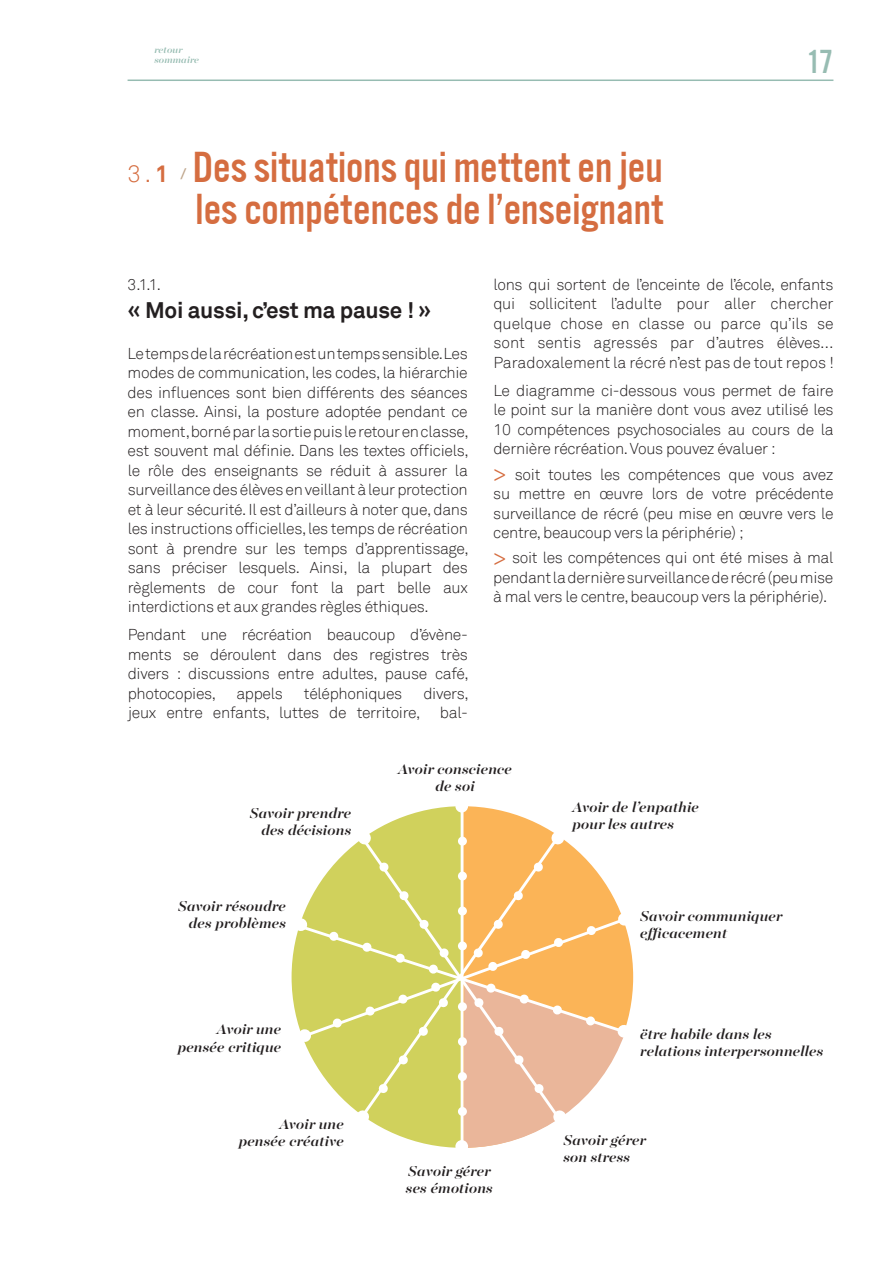
<style>
.page{position:relative;width:893px;height:1263px;background:#fff}
.page>*{position:absolute;margin:0;border:0;box-sizing:border-box;transform-origin:0 0}
.t1{font:45px/42px "Alternate Becker 3";color:#d56d40}
.t2{font:34.5px "Alternate Becker 3";color:#97bcb2}
.t3{font:300 24px "Akkurat";color:#d56d40}
.t4{font:700 22.5px "Akkurat";letter-spacing:-.01em;color:#231f20}
.t5{font:italic 500 15.9px/17.2px "Majesti Banner";color:#231f20}
.t6{font:300 15.75px/19.5px "Akkurat";letter-spacing:-.02em;color:#231f20;text-align:justify}
.t7{font:italic 500 10.5px/10.5px "Majesti Banner";color:#97bcb2}
.s1{font-weight:700}
.s2{font-weight:700;font-size:15px;color:#bfa68c}
.s3{font-family:"Myriad Pro";font-weight:400;font-size:22.5px;color:#d56d40}
</style>
<div class="page">
<hr style="left:128px;top:80px;width:705px;height:1px;background:#97bcb2">
<svg style="left:305px;top:806px;width:156px;height:342px"></svg>
<svg style="left:463px;top:806px;width:155px;height:100px"></svg>
<svg style="left:346px;top:814px;width:229px;height:324px;background:#e1cd6c"></svg>
<svg style="left:291px;top:906px;width:343px;height:137px;background:#e1cb68"></svg>
<div style="left:455px;top:800px;width:13px;height:12px;background:#fff;border-radius:50%"></div>
<div style="left:458px;top:837px;width:9px;height:9px;background:#fff;border-radius:50%"></div>
<div style="left:458px;top:871px;width:9px;height:9px;background:#fff;border-radius:50%"></div>
<div style="left:458px;top:906px;width:9px;height:9px;background:#fff;border-radius:50%"></div>
<div style="left:458px;top:941px;width:9px;height:9px;background:#fff;border-radius:50%"></div>
<div style="left:455px;top:1140px;width:13px;height:13px;background:#fff;border-radius:50%"></div>
<div style="left:458px;top:1107px;width:9px;height:9px;background:#fff;border-radius:50%"></div>
<div style="left:458px;top:1072px;width:9px;height:9px;background:#fff;border-radius:50%"></div>
<div style="left:458px;top:1037px;width:9px;height:9px;background:#fff;border-radius:50%"></div>
<div style="left:458px;top:1002px;width:9px;height:9px;background:#fff;border-radius:50%"></div>
<svg style="left:551px;top:831px;width:14px;height:14px"></svg>
<svg style="left:533px;top:862px;width:10px;height:10px"></svg>
<svg style="left:513px;top:890px;width:10px;height:11px"></svg>
<svg style="left:493px;top:919px;width:10px;height:10px"></svg>
<svg style="left:355px;top:1109px;width:15px;height:15px"></svg>
<svg style="left:378px;top:1083px;width:10px;height:11px"></svg>
<svg style="left:398px;top:1055px;width:10px;height:10px"></svg>
<svg style="left:418px;top:1026px;width:10px;height:10px"></svg>
<svg style="left:357px;top:831px;width:15px;height:14px"></svg>
<svg style="left:379px;top:862px;width:10px;height:10px"></svg>
<svg style="left:399px;top:890px;width:10px;height:11px"></svg>
<svg style="left:419px;top:919px;width:10px;height:10px"></svg>
<svg style="left:439px;top:948px;width:10px;height:10px"></svg>
<svg style="left:294px;top:917px;width:14px;height:15px"></svg>
<svg style="left:329px;top:931px;width:10px;height:10px"></svg>
<svg style="left:362px;top:942px;width:10px;height:10px"></svg>
<svg style="left:395px;top:953px;width:10px;height:10px"></svg>
<svg style="left:428px;top:964px;width:10px;height:10px"></svg>
<svg style="left:463px;top:977px;width:168px;height:171px"></svg>
<svg style="left:298px;top:1028px;width:14px;height:15px"></svg>
<svg style="left:332px;top:1018px;width:10px;height:10px"></svg>
<svg style="left:365px;top:1006px;width:10px;height:10px"></svg>
<svg style="left:398px;top:994px;width:10px;height:10px"></svg>
<svg style="left:431px;top:982px;width:17px;height:26px"></svg>
<svg style="left:617px;top:912px;width:14px;height:14px"></svg>
<svg style="left:586px;top:925px;width:10px;height:11px"></svg>
<svg style="left:553px;top:937px;width:11px;height:10px"></svg>
<svg style="left:521px;top:949px;width:10px;height:10px"></svg>
<svg style="left:473px;top:948px;width:25px;height:23px"></svg>
<p class="t7" style="left:154px;top:45px;width:46px">retour sommaire</p>
<h3 class="t3" style="left:128px;top:159px;width:60px">3.<span class="s1">1</span> <span class="s2">/</span></h3>
<h1 class="t1" style="left:193px;top:147px;width:472px">Des situations qui mettent en jeu les compétences de l’enseignant</h1>
<h2 class="t2" style="left:807px;top:44px;width:28px">17</h2>
<p class="t6" style="left:128px;top:275px;width:35px">3.1.1.</p>
<h3 class="t4" style="left:128px;top:296px;width:305px">« Moi aussi, c’est ma pause ! »</h3>
<p class="t6" style="left:128px;top:344px;width:343px">Letempsdelarécréationestuntempssensible.Les modes de communication, les codes, la hiérarchie des influences sont bien différents des séances en classe. Ainsi, la posture adoptée pendant ce moment,bornéparlasortiepuisleretourenclasse, est souvent mal définie. Dans les textes officiels, le rôle des enseignants se réduit à assurer la surveillance des élèves en veillant à leur protection et à leur sécurité. Il est d’ailleurs à noter que, dans les instructions officielles,les temps de récréation sont à prendre sur les temps d’apprentissage, sans préciser lesquels. Ainsi, la plupart des règlements de cour font la part belle aux interdictions et aux grandes règles éthiques.</p>
<p class="t6" style="left:128px;top:625px;width:342px">Pendant une récréation beaucoup d’évène&shy;ments se déroulent dans des registres très divers : discussions entre adultes, pause café, photocopies,</p>
<p class="t6" style="left:128px;top:684px;width:342px;text-align:right">divers,<br>jeux entre enfants, luttes de territoire, bal-</p>
<p class="t6" style="left:236px;top:684px;width:48px">appels</p>
<p class="t6" style="left:304px;top:684px;width:100px">téléphoniques</p>
<p class="t6" style="left:493px;top:275px;width:342px">lons qui sortent de l’enceinte de l’école, enfants qui sollicitent l’adulte pour aller chercher quelque chose en classe ou parce qu’ils se sont sentis agressés par d’autres élèves… Paradoxalement la récré n’est pas de tout repos !</p>
<p class="t6" style="left:493px;top:381px;width:342px">Le diagramme ci-dessous vous permet de faire le point sur la manière dont vous avez utilisé les 10 compétences psychosociales au cours de la dernière récréation.Vous pouvez évaluer :</p>
<p class="t6" style="left:493px;top:465px;width:342px"><span class="s3">&gt;</span> soit toutes les compétences que vous avez su mettre en œuvre lors de votre précédente surveillance de récré (peu mise en œuvre vers le centre,beaucoup vers la périphérie) ;</p>
<p class="t6" style="left:493px;top:548px;width:342px"><span class="s3">&gt;</span> soit les compétences qui ont été mises à mal pendant la dernière surveillance de récré (peu mise à mal vers le centre,beaucoup vers la périphérie).</p>
<p class="t5" style="left:250px;top:806px;width:103px;text-align:right">Savoir prendre des décisions</p>
<p class="t5" style="left:178px;top:898px;width:109px;text-align:right">Savoir résoudre des problèmes</p>
<p class="t5" style="left:178px;top:1022px;width:105px;text-align:right">Avoir une pensée critique</p>
<p class="t5" style="left:239px;top:1117px;width:107px;text-align:right">Avoir une pensée créative</p>
<p class="t5" style="left:398px;top:762px;width:116px;text-align:center">Avoir conscience de soi</p>
<p class="t5" style="left:406px;top:1164px;width:89px">Savoir gérer ses émotions</p>
<p class="t5" style="left:572px;top:799px;width:128px">Avoir de l’enpathie pour les autres</p>
<p class="t5" style="left:640px;top:908px;width:144px">Savoir communiquer efficacement</p>
<p class="t5" style="left:640px;top:1026px;width:185px">ëtre habile dans les relations interpersonnelles</p>
<p class="t5" style="left:563px;top:1132px;width:84px">Savoir gérer son stress</p>
</div>
